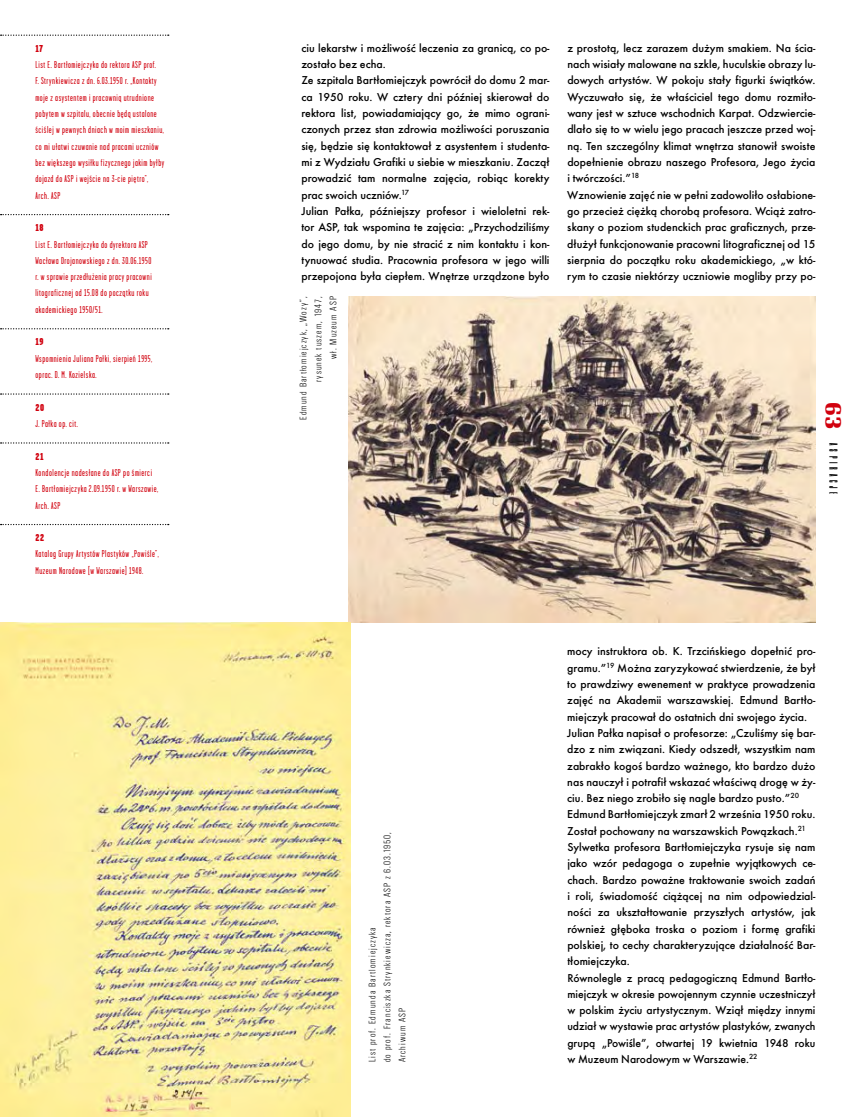
<style>
.page{position:relative;width:851px;height:1117px;background:#fff}
.page>*{position:absolute;margin:0;border:0;box-sizing:border-box;transform-origin:0 0}
.t1{font:12.12px "Compacta Com DCE Ligh";letter-spacing:.3em;color:#000;scale:1.05 1}
.t2{font:500 11.88px/16.2px "Futura TCE";color:#000}
.t3{font:10px/16.2px "Garage Gothic Pl";letter-spacing:.055em;color:#d1010e}
.t4{font:10px/15px "U001 TCE Ligh Cond";letter-spacing:.1em;color:#000;text-align:right}
.t5{font:900 10px "Garage Gothic Pl";letter-spacing:.055em;color:#d1010e}
.s1{font-family:"Renault TCE";font-weight:700;font-size:22.5px;color:#d1010e}
</style>
<div class="page">
<img style="left:348px;top:296px;width:467px;height:326px">
<img style="left:0;top:622px;width:350px;height:494px">
<svg style="left:1px;top:35px;width:168px;height:1px"></svg>
<svg style="left:1px;top:214px;width:168px;height:1px"></svg>
<svg style="left:1px;top:328px;width:168px;height:1px"></svg>
<svg style="left:1px;top:393px;width:168px;height:1px"></svg>
<svg style="left:1px;top:442px;width:168px;height:1px"></svg>
<svg style="left:1px;top:524px;width:168px;height:1px"></svg>
<p class="t5" style="left:35px;top:43px;width:9px">17</p>
<p class="t3" style="left:35px;top:57px;width:130px">List E. Bartłomiejczyka do rektora ASP prof.<br>F. Strynkiewicza z dn. 6.03.1950 r. „Kontakty moje z asystentem i pracownią utrudnione pobytem w szpitalu, obecnie będą ustalone ściślej w pewnych dniach w moim mieszkaniu, co mi ułatwi czuwanie nad pracami uczniów bez większego wysiłku fizycznego jakim byłby dojazd do ASP i wejście na 3-cie piętro”,<br>Arch. ASP</p>
<p class="t5" style="left:35px;top:222px;width:10px">18</p>
<p class="t3" style="left:35px;top:236px;width:118px">List E. Bartłomiejczyka do dyrektora ASP Wacława Drojanowskiego z dn. 30.06.1950 r. w sprawie przedłużenia pracy pracowni litograficznej od 15.08 do początku roku akademickiego 1950/51.</p>
<p class="t5" style="left:35px;top:336px;width:10px">19</p>
<p class="t3" style="left:35px;top:350px;width:118px">Wspomnienia Juliana Pałki, sierpień 1995, oprac. D. M. Kozielska.</p>
<p class="t5" style="left:35px;top:401px;width:10px">20</p>
<p class="t3" style="left:35px;top:415px;width:44px">J. Pałka op. cit.</p>
<p class="t5" style="left:35px;top:450px;width:10px">21</p>
<p class="t3" style="left:35px;top:464px;width:124px">Kondolencje nadesłane do ASP po śmierci<br>E. Bartłomiejczyka 2.09.1950 r. w Warszawie,<br>Arch. ASP</p>
<p class="t5" style="left:35px;top:532px;width:10px">22</p>
<p class="t3" style="left:35px;top:546px;width:125px">Katalog Grupy Artystów Plastyków „Powiśle”,<br>Muzeum Narodowe [w Warszawie] 1948.</p>
<p class="t2" style="left:301px;top:40px;width:250px">ciu lekarstw i możliwość leczenia za granicą, co po&shy;zostało bez echa.<br>Ze szpitala Bartłomiejczyk powrócił do domu 2 mar&shy;ca 1950 roku. W cztery dni później skierował do rektora list, powiadamiający go, że mimo ograni&shy;czonych przez stan zdrowia możliwości poruszania się, będzie się kontaktował z asystentem i studenta&shy;mi z Wydziału Grafiki u siebie w mieszkaniu. Zaczął prowadzić tam normalne zajęcia, robiąc korekty prac swoich uczniów.<sup>17<br></sup>Julian Pałka, późniejszy profesor i wieloletni rek&shy;tor ASP, tak wspomina te zajęcia: „Przychodziliśmy do jego domu, by nie stracić z nim kontaktu i kon&shy;tynuować studia. Pracownia profesora w jego willi przepojona była ciepłem. Wnętrze urządzone było</p>
<p class="t2" style="left:567px;top:40px;width:250px">z prostotą, lecz zarazem dużym smakiem. Na ścia&shy;nach wisiały malowane na szkle, huculskie obrazy lu&shy;dowych artystów. W pokoju stały figurki świątków.<br>Wyczuwało się, że właściciel tego domu rozmiło&shy;wany jest w sztuce wschodnich Karpat. Odzwiercie&shy;dlało się to w wielu jego pracach jeszcze przed woj&shy;ną. Ten szczególny klimat wnętrza stanowił swoiste dopełnienie obrazu naszego Profesora, Jego życia i twórczości.”<sup>18<br></sup>Wznowienie zajęć nie w pełni zadowoliło osłabione&shy;go przecież ciężką chorobą profesora. Wciąż zatro&shy;skany o poziom studenckich prac graficznych, prze&shy;dłużył funkcjonowanie pracowni litograficznej od 15 sierpnia do początku roku akademickiego, „w któ&shy;rym to czasie niektórzy uczniowie mogliby przy po-</p>
<p class="t4" style="left:296px;top:420px;width:125px;rotate:-90deg">Edmund Bartłomiejczyk, „Wozy”, rysunek tuszem, 1947,<br>wł. Muzeum ASP</p>
<p class="t1" style="left:839px;top:402px;width:89px;rotate:90deg"><span class="s1">63</span> Aspiracje</p>
<p class="t4" style="left:365px;top:1062px;width:232px;text-align:left;rotate:-90deg">List prof. Edmunda Bartlomiejczyka<br>do prof. Franciszka Strynkiewicza, rektora ASP z 6.03.1950,<br>Archiwum ASP</p>
<p class="t2" style="left:567px;top:643px;width:250px">mocy instruktora ob. K. Trzcińskiego dopełnić pro&shy;gramu.”<sup>19</sup> Można zaryzykować stwierdzenie, że był to prawdziwy ewenement w praktyce prowadzenia zajęć na Akademii warszawskiej. Edmund Bartło&shy;miejczyk pracował do ostatnich dni swojego życia.<br>Julian Pałka napisał o profesorze: „Czuliśmy się bar&shy;dzo z nim związani. Kiedy odszedł, wszystkim nam zabrakło kogoś bardzo ważnego, kto bardzo dużo nas nauczył i potrafił wskazać właściwą drogę w ży&shy;ciu. Bez niego zrobiło się nagle bardzo pusto.”<sup>20<br></sup>Edmund Bartłomiejczyk zmarł 2 września 1950 roku.<br>Został pochowany na warszawskich Powązkach.<sup>21<br></sup>Sylwetka profesora Bartłomiejczyka rysuje się nam jako wzór pedagoga o zupełnie wyjątkowych ce&shy;chach. Bardzo poważne traktowanie swoich zadań i roli, świadomość ciążącej na nim odpowiedzial&shy;ności za ukształtowanie przyszłych artystów, jak również głęboka troska o poziom i formę grafiki polskiej, to cechy charakteryzujące działalność Bar&shy;tłomiejczyka.<br>Równolegle z pracą pedagogiczną Edmund Bartło&shy;miejczyk w okresie powojennym czynnie uczestniczył w polskim życiu artystycznym. Wziął między innymi udział w wystawie prac artystów plastyków, zwanych grupą „Powiśle”, otwartej 19 kwietnia 1948 roku w Muzeum Narodowym w Warszawie.<sup>22</sup></p>
</div>
